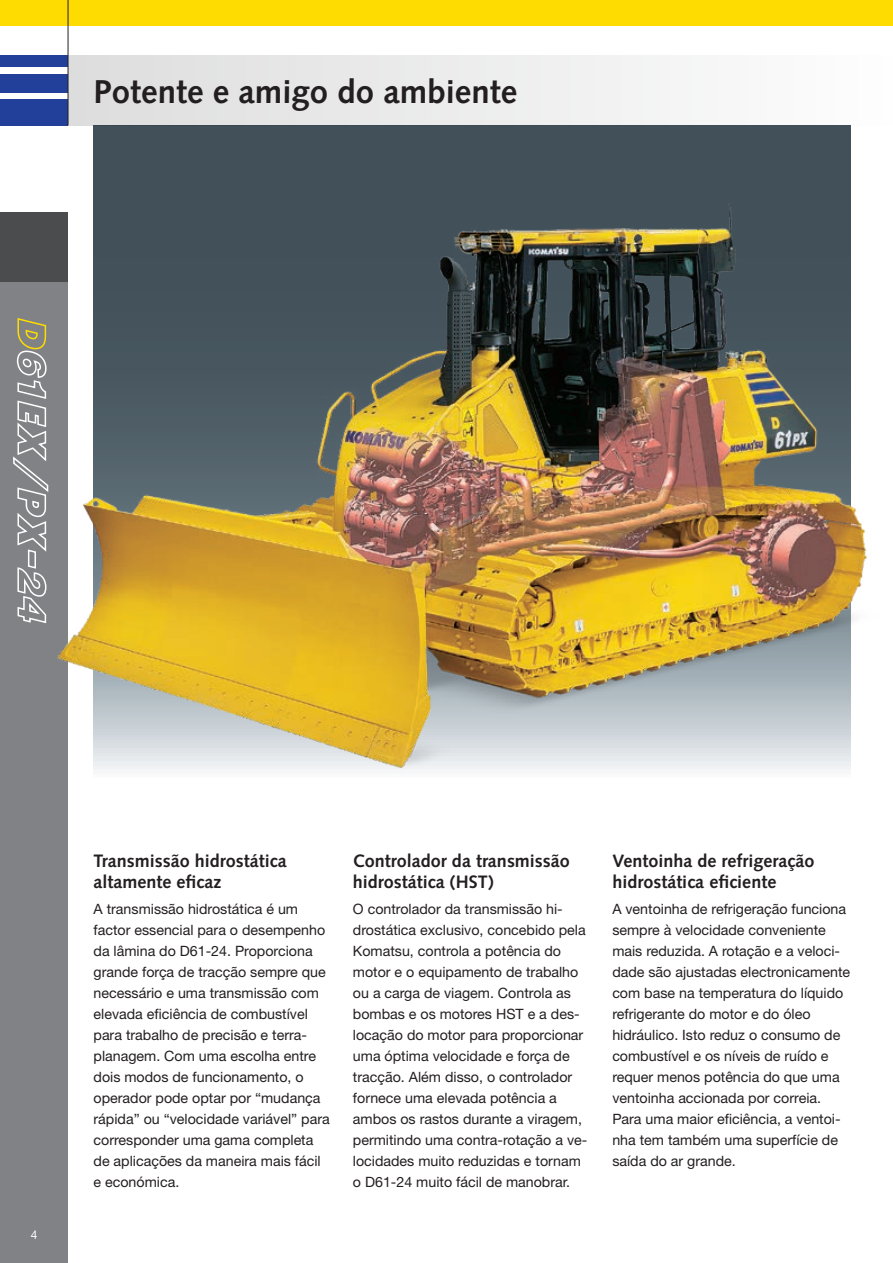
<style>
.page{position:relative;width:893px;height:1263px;background:#fff}
.page>*{position:absolute;margin:0;border:0;box-sizing:border-box;transform-origin:0 0}
.t1{font:700 33px "Syntax LTCE";color:#231f20}
.t2{font:700 18px/21px "Syntax LTCE";color:#231f20}
.t3{font:14.25px/21px "Helvetica Neue LT Pro";color:#231f20}
.t4{font:12px "Helvetica Neue LT Pro";color:#fff}
</style>
<div class="page">
<div style="left:94px;top:125px;width:756px;height:672px;background:#425159"></div>
<div style="left:0;top:213px;width:68px;height:1050px;background:#808285"></div>
<div style="left:0;top:99px;width:68px;height:26px;background:#223f99"></div>
<div style="left:0;top:74px;width:68px;height:18px;background:#223f99"></div>
<div style="left:0;top:55px;width:68px;height:12px;background:#223f99"></div>
<div style="left:0;top:0;width:893px;height:26px;background:#ffdc01"></div>
<div style="left:0;top:213px;width:68px;height:69px;background:#4b4c4d"></div>
<div style="left:68px;top:55px;width:825px;height:70px;background:linear-gradient(to right,#ddddde,#fdfdfe)"></div>
<hr style="left:68px;top:0;width:1px;height:125px;background:#231f20">
<img style="left:28px;top:189px;width:839px;height:605px">
<svg style="left:13px;top:260px;width:37px;height:364px"></svg>
<h1 class="t1" style="left:94px;top:73px;width:425px">Potente e amigo do ambiente</h1>
<p class="t4" style="left:31px;top:1227px;width:8px">4</p>
<p class="t2" style="left:94px;top:851px;width:195px">Transmissão hidrostática altamente eficaz</p>
<p class="t3" style="left:94px;top:898px;width:238px">A transmissão hidrostática é um factor essencial para o desempenho da lâmina do D61-24. Proporciona grande força de tracção sempre que necessário e uma transmissão com elevada eficiência de combustível para trabalho de precisão e terra&shy;planagem. Com uma escolha entre dois modos de funcionamento, o operador pode optar por “mudança rápida” ou “velocidade variável” para corresponder uma gama completa de aplicações da maneira mais fácil e económica.</p>
<p class="t2" style="left:353px;top:851px;width:218px">Controlador da transmissão hidrostática (HST)</p>
<p class="t3" style="left:353px;top:898px;width:236px">O controlador da transmissão hi&shy;drostática exclusivo, concebido pela Komatsu, controla a potência do motor e o equipamento de trabalho ou a carga de viagem. Controla as bombas e os motores HST e a des&shy;locação do motor para proporcionar uma óptima velocidade e força de tracção. Além disso, o controlador fornece uma elevada potência a ambos os rastos durante a viragem, permitindo uma contra-rotação a ve&shy;locidades muito reduzidas e tornam o D61-24 muito fácil de manobrar.</p>
<p class="t2" style="left:612px;top:851px;width:204px">Ventoinha de refrigeração hidrostática eficiente</p>
<p class="t3" style="left:612px;top:898px;width:239px">A ventoinha de refrigeração funciona sempre à velocidade conveniente mais reduzida. A rotação e a veloci&shy;dade são ajustadas electronicamente com base na temperatura do líquido refrigerante do motor e do óleo hidráulico. Isto reduz o consumo de combustível e os níveis de ruído e requer menos potência do que uma ventoinha accionada por correia.<br>Para uma maior eficiência, a ventoi&shy;nha tem também uma superfície de saída do ar grande.</p>
</div>
